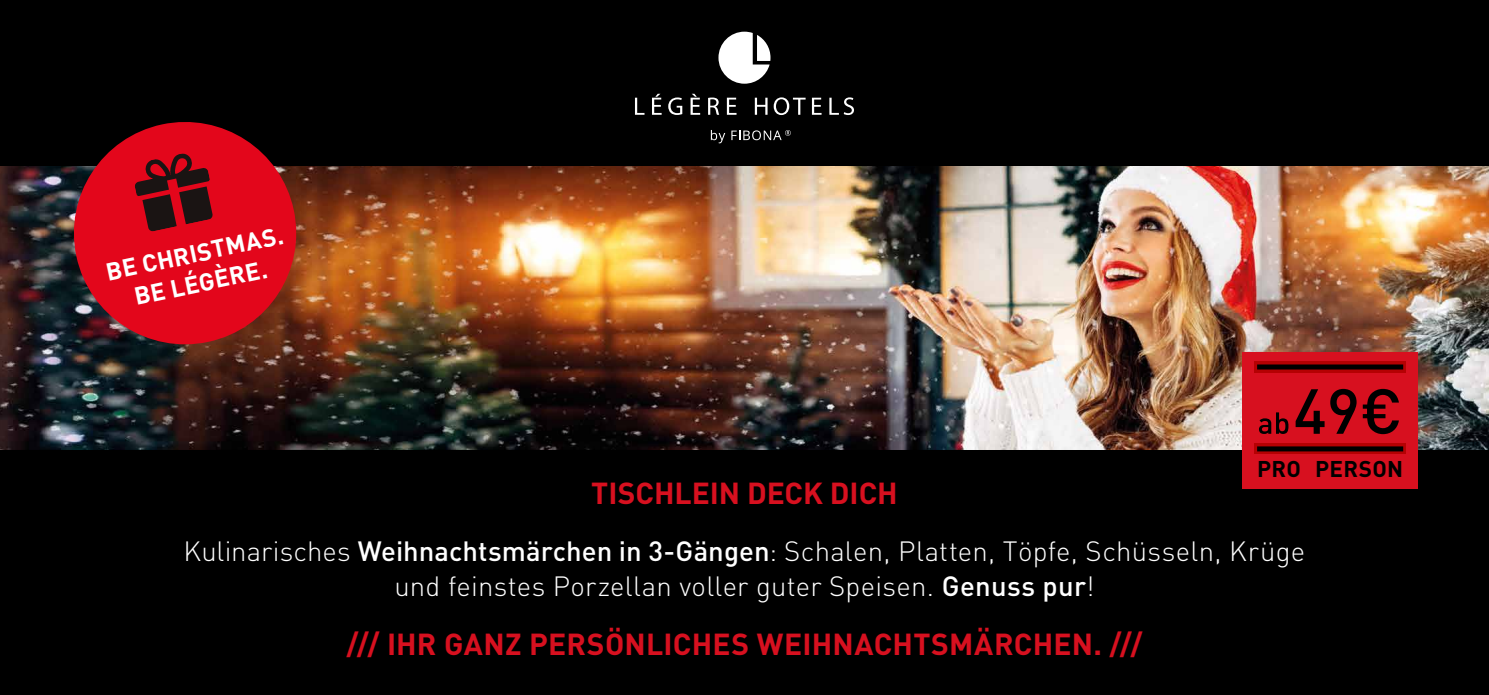
<style>
.page{position:relative;width:1489px;height:695px;background:#fff}
.page>*{position:absolute;margin:0;border:0;box-sizing:border-box;transform-origin:0 0}
.t1{font:700 30px "DIN";letter-spacing:.005em;color:#d7101f}
.t2{font:300 27.5px/35px "DIN";letter-spacing:.01em;color:#fff;text-align:center}
.t3{font:700 24.5px/29.8px "DIN";color:#fff;text-align:center}
.t4{font:700 22.5px "DIN";letter-spacing:.015em;color:#000}
.s1{font-weight:500}
</style>
<div class="page">
<div style="left:0;top:0;width:1488px;height:694px;background:#000"></div>
<img style="left:0;top:166px;width:1488px;height:283px">
<svg style="left:718px;top:32px;width:52px;height:52px"></svg>
<svg style="left:635px;top:98px;width:9px;height:17px"></svg>
<svg style="left:652px;top:94px;width:9px;height:21px"></svg>
<svg style="left:668px;top:97px;width:14px;height:18px"></svg>
<svg style="left:690px;top:94px;width:10px;height:21px"></svg>
<svg style="left:708px;top:97px;width:11px;height:18px"></svg>
<svg style="left:726px;top:98px;width:10px;height:17px"></svg>
<svg style="left:829px;top:97px;width:25px;height:18px"></svg>
<svg style="left:811px;top:98px;width:10px;height:17px"></svg>
<svg style="left:773px;top:97px;width:32px;height:18px"></svg>
<svg style="left:754px;top:98px;width:13px;height:17px"></svg>
<svg style="left:710px;top:130px;width:15px;height:13px"></svg>
<svg style="left:731px;top:130px;width:59px;height:10px"></svg>
<div style="left:1242px;top:352px;width:175px;height:137px;background:#d7101f"></div>
<div style="left:1256px;top:364px;width:146px;height:5px;background:#000"></div>
<div style="left:1256px;top:446px;width:146px;height:5px;background:#000"></div>
<svg style="left:1259px;top:389px;width:139px;height:45px"></svg>
<svg style="left:64px;top:122px;width:242px;height:232px;background:#a60f1a"></svg>
<svg style="left:134px;top:152px;width:79px;height:80px;background:#7c0d16"></svg>
<p class="t3" style="left:103px;top:256px;width:182px;rotate:-12deg">BE CHRISTMAS.<br>BE LÉGÈRE.</p>
<p class="t4" style="left:1256px;top:454px;width:147px">PRO PERSON</p>
<p class="t1" style="left:591px;top:473px;width:308px">TISCHLEIN DECK DICH</p>
<p class="t2" style="left:184px;top:533px;width:1123px">Kulinarisches <span class="s1">Weihnachtsmärchen in 3-Gängen</span>: Schalen, Platten, Töpfe, Schüsseln, Krüge und feinstes Porzellan voller guter Speisen. <span class="s1">Genuss pur</span>!</p>
<p class="t1" style="left:346px;top:624px;width:797px">/// IHR GANZ PERSÖNLICHES WEIHNACHTSMÄRCHEN. ///</p>
</div>
